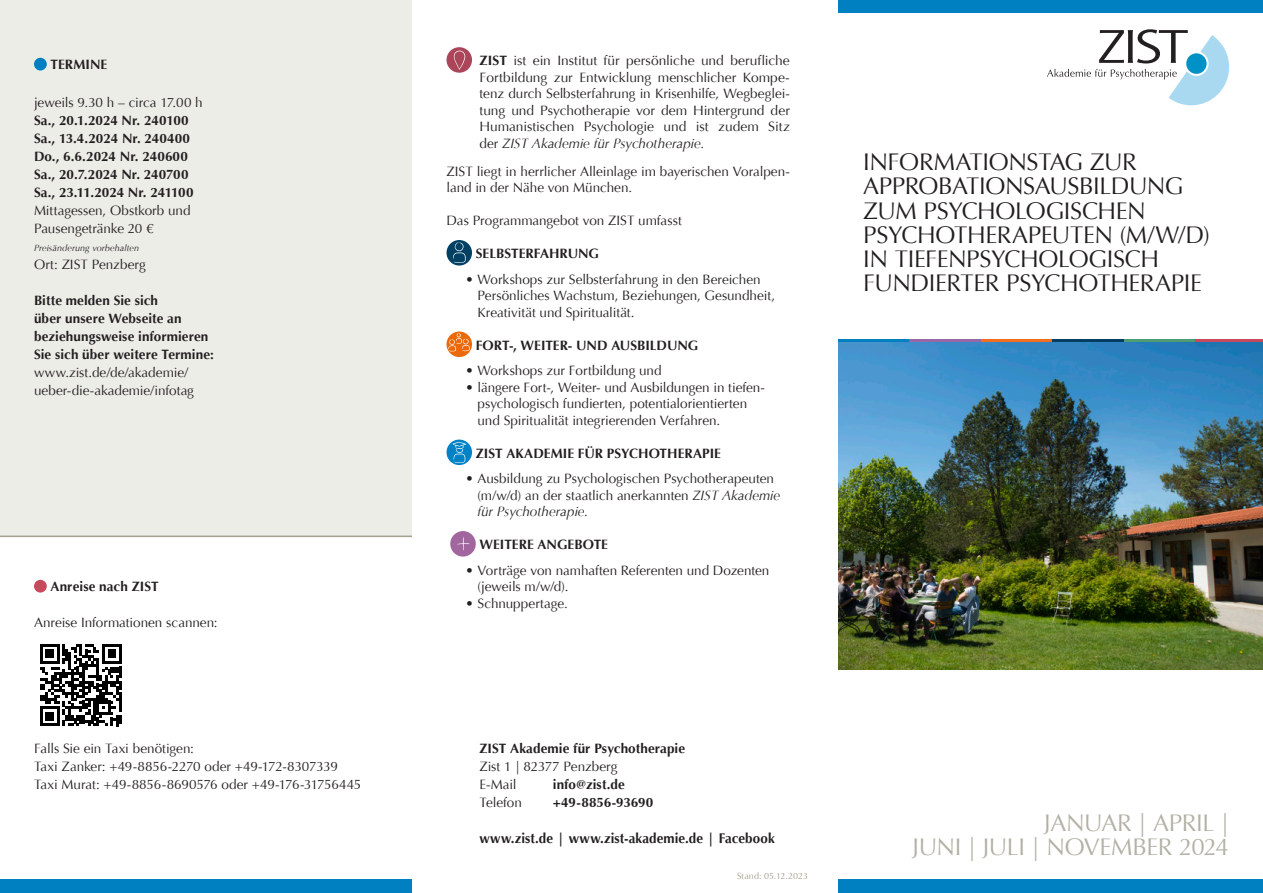
<style>
.page{position:relative;width:1263px;height:893px;background:#fff}
.page>*{position:absolute;margin:0;border:0;box-sizing:border-box;transform-origin:0 0}
.t1{font:24px/24px "Optima LT Pro";letter-spacing:-.02em;color:#231f20}
.t2{font:24px/24px "Optima LT Pro";letter-spacing:-.02em;color:#b3b1a5;text-align:right}
.t3{font:700 13.95px "Optima LT Pro";letter-spacing:.01em;color:#231f20;scale:.96 1}
.t4{font:13.5px/16.5px "Optima LT Pro";letter-spacing:-.005em;color:#231f20}
.t5{font:700 13.5px/18px "Optima LT Pro";letter-spacing:.005em;color:#231f20}
.t6{font:italic 9px "Optima LT Pro";letter-spacing:.01em;color:#231f20}
.t7{font:9px "Optima LT Pro";letter-spacing:.005em;color:#a3a08c}
.s1{font-weight:700}
.s2{font-style:italic}
</style>
<div class="page">
<img style="left:838px;top:342px;width:425px;height:327px">
<div style="left:0;top:0;width:1263px;height:13px;background:#0080c1"></div>
<div style="left:0;top:879px;width:1263px;height:14px;background:#0080c1"></div>
<div style="left:412px;top:0;width:426px;height:893px;background:#fff"></div>
<svg style="left:1047px;top:30px;width:182px;height:75px"></svg>
<hr style="left:838px;top:339px;width:71px;height:3px;background:#0080c1">
<hr style="left:909px;top:339px;width:72px;height:3px;background:#9967a5">
<hr style="left:981px;top:339px;width:71px;height:3px;background:#f36e21">
<hr style="left:1052px;top:339px;width:72px;height:3px;background:#003e62">
<hr style="left:1124px;top:339px;width:72px;height:3px;background:#4d9c74">
<hr style="left:1196px;top:339px;width:67px;height:3px;background:#c6495c">
<div style="left:446px;top:47px;width:26px;height:26px;background:#ab4559;border-radius:50%"></div>
<svg style="left:454px;top:51px;width:12px;height:19px"></svg>
<svg style="left:446px;top:240px;width:26px;height:26px"></svg>
<svg style="left:453px;top:242px;width:13px;height:21px"></svg>
<svg style="left:446px;top:332px;width:26px;height:25px"></svg>
<svg style="left:448px;top:333px;width:22px;height:18px"></svg>
<div style="left:446px;top:440px;width:26px;height:25px;background:#0082c7;border-radius:50%"></div>
<svg style="left:453px;top:442px;width:13px;height:21px"></svg>
<div style="left:450px;top:531px;width:26px;height:26px;background:#a1669e;border-radius:50%"></div>
<svg style="left:457px;top:537px;width:13px;height:13px"></svg>
<div style="left:0;top:0;width:412px;height:537px;background:#edede8"></div>
<div style="left:34px;top:580px;width:13px;height:13px;background:#c6495c;border-radius:50%"></div>
<svg style="left:40px;top:644px;width:82px;height:82px"></svg>
<div style="left:34px;top:58px;width:13px;height:13px;background:#0080c1;border-radius:50%"></div>
<p class="t5" style="left:51px;top:55px;width:58px">TERMINE</p>
<p class="t4" style="left:34px;top:94px;width:170px">jeweils 9.30 h – circa 17.00 h</p>
<p class="t5" style="left:34px;top:111px;width:161px">Sa., 20.1.2024 Nr. 240100<br>Sa., 13.4.2024 Nr. 240400<br>Do., 6.6.2024 Nr. 240600<br>Sa., 20.7.2024 Nr. 240700<br>Sa., 23.11.2024 Nr. 241100</p>
<p class="t4" style="left:34px;top:201px;width:158px;line-height:18px">Mittagessen, Obstkorb und<br>Pausengetränke 20 €</p>
<p class="t6" style="left:34px;top:242px;width:107px">Preisänderung vorbehalten</p>
<p class="t4" style="left:34px;top:256px;width:113px">Ort: ZIST Penzberg</p>
<p class="t5" style="left:34px;top:291px;width:181px">Bitte melden Sie sich<br>über unsere Webseite an beziehungsweise informieren<br>Sie sich über weitere Termine:</p>
<p class="t4" style="left:34px;top:363px;width:162px;line-height:18px">www.zist.de/de/akademie/ ueber-die-akademie/infotag</p>
<p class="t5" style="left:51px;top:577px;width:110px">Anreise nach ZIST</p>
<p class="t4" style="left:34px;top:614px;width:185px">Anreise Informationen scannen:</p>
<p class="t4" style="left:34px;top:740px;width:329px;line-height:18px">Falls Sie ein Taxi benötigen:<br>Taxi Zanker: +49-8856-2270 oder +49-172-8307339<br>Taxi Murat: +49-8856-8690576 oder +49-176-31756445</p>
<p class="t4" style="left:479px;top:52px;width:312px;text-align:justify"><span class="s1">ZIST</span> ist ein Institut für persönliche und berufliche Fortbildung zur Entwicklung menschlicher Kompe&shy;tenz durch Selbsterfahrung in Krisenhilfe, Wegbeglei&shy;tung und Psychotherapie vor dem Hintergrund der Humanistischen Psychologie und ist zudem Sitz der <span class="s2">ZIST Akademie für Psychotherapie.</span></p>
<p class="t4" style="left:446px;top:163px;width:345px">ZIST liegt in herrlicher Alleinlage im bayerischen Voralpen&shy;land in der Nähe von München.</p>
<p class="t4" style="left:446px;top:212px;width:237px">Das Programmangebot von ZIST umfasst</p>
<p class="t5" style="left:476px;top:244px;width:125px">SELBSTERFAHRUNG</p>
<p class="t4" style="left:478px;top:271px;width:299px;text-indent:-12px">• Workshops zur Selbsterfahrung in den Bereichen<br>Persönliches Wachstum, Beziehungen, Gesundheit,<br>Kreativität und Spiritualität.</p>
<p class="t5" style="left:476px;top:336px;width:224px">FORT-, WEITER- UND AUSBILDUNG</p>
<p class="t4" style="left:466px;top:362px;width:197px">• Workshops zur Fortbildung und</p>
<p class="t4" style="left:478px;top:379px;width:289px;text-indent:-12px">• längere Fort-, Weiter- und Ausbildungen in tiefen&shy;psychologisch fundierten, potentialorientierten und Spiritualität integrierenden Verfahren.</p>
<p class="t5" style="left:476px;top:444px;width:247px">ZIST AKADEMIE FÜR PSYCHOTHERAPIE</p>
<p class="t4" style="left:478px;top:470px;width:304px;text-indent:-12px">• Ausbildung zu Psychologischen Psychotherapeuten (m/w/d) an der staatlich anerkannten <span class="s2">ZIST Akademie für Psychotherapie.</span></p>
<p class="t5" style="left:479px;top:535px;width:130px">WEITERE ANGEBOTE</p>
<p class="t4" style="left:478px;top:562px;width:293px;text-indent:-12px">• Vorträge von namhaften Referenten und Dozenten (jeweils m/w/d).</p>
<p class="t4" style="left:466px;top:595px;width:104px">• Schnuppertage.</p>
<p class="t5" style="left:479px;top:739px;width:207px">ZIST Akademie für Psychotherapie</p>
<p class="t4" style="left:479px;top:758px;width:140px;line-height:18px">Zist 1 | 82377 Penzberg<br>E-Mail</p>
<p class="t5" style="left:553px;top:775px;width:73px">info@zist.de</p>
<p class="t4" style="left:479px;top:794px;width:44px">Telefon</p>
<p class="t5" style="left:553px;top:793px;width:102px">+49-8856-93690</p>
<p class="t3" style="left:479px;top:829px;width:309px">www.zist.de | www.zist-akademie.de | Facebook</p>
<p class="t7" style="left:737px;top:870px;width:73px">Stand: 05.12.2023</p>
<h1 class="t1" style="left:863px;top:151px;width:348px">INFORMATIONSTAG ZUR<br>APPROBATIONSAUSBILDUNG<br>ZUM PSYCHOLOGISCHEN<br>PSYCHOTHERAPEUTEN (M/W/D)<br>IN TIEFENPSYCHOLOGISCH<br>FUNDIERTER PSYCHOTHERAPIE</h1>
<h1 class="t2" style="left:912px;top:811px;width:318px">JANUAR | APRIL |<br>JUNI | JULI | NOVEMBER 2024</h1>
</div>
